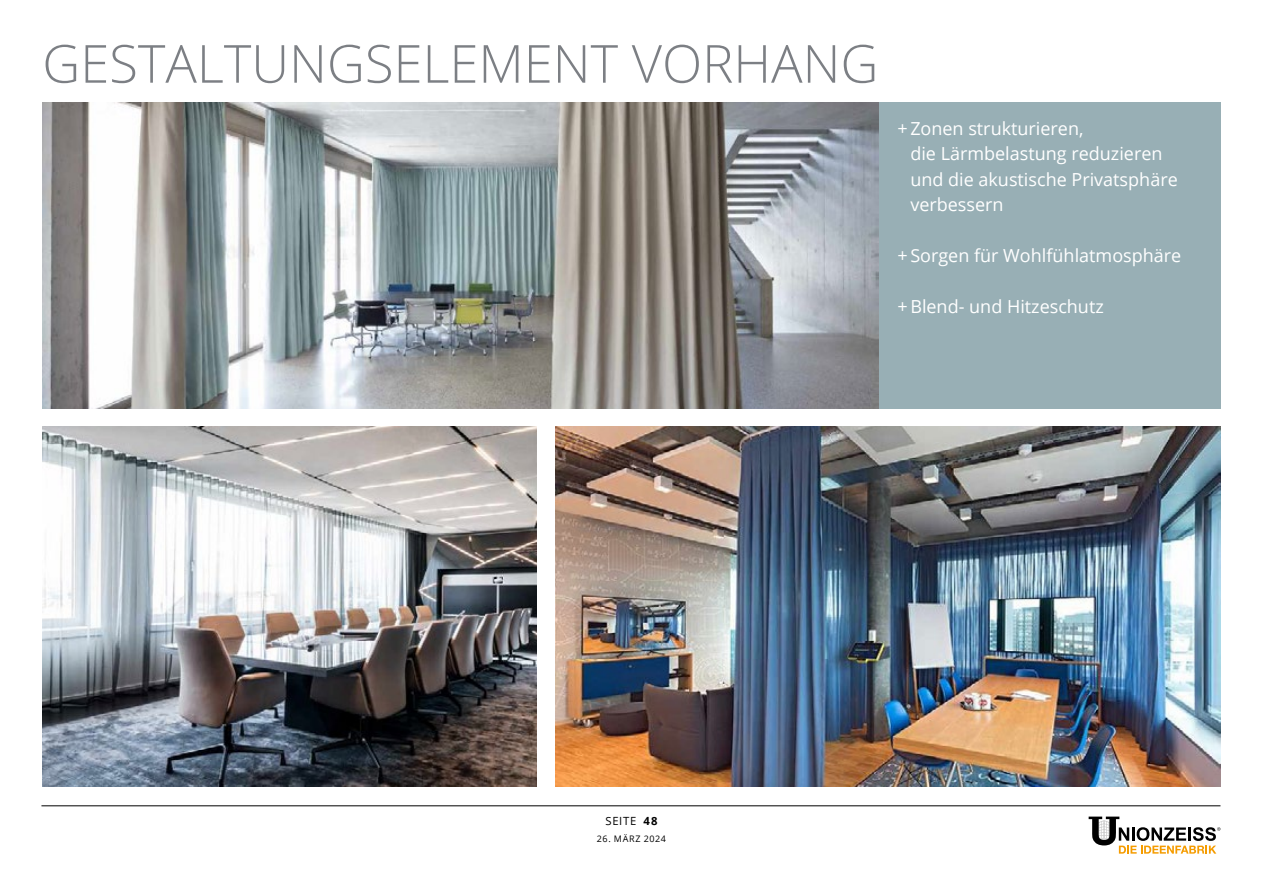
<style>
.page{position:relative;width:1263px;height:893px;background:#fff}
.page>*{position:absolute;margin:0;border:0;box-sizing:border-box;transform-origin:0 0}
.t1{font:300 52.5px "Open Sans";color:#7c7f84}
.t2{font:18px/25.5px "Open Sans";color:#fff}
.t3{font:11.25px "Open Sans";color:#000}
.t4{font:9px "Open Sans";letter-spacing:.06em;color:#000}
.s1{font-weight:700}
</style>
<div class="page">
<div style="left:878px;top:103px;width:342px;height:306px;background:#98afb5"></div>
<img style="left:43px;top:103px;width:835px;height:306px">
<img style="left:43px;top:427px;width:493px;height:360px">
<img style="left:555px;top:427px;width:665px;height:360px">
<hr style="left:41px;top:805px;width:1179px;height:1px;background:#000">
<svg style="left:1089px;top:817px;width:131px;height:37px"></svg>
<h1 class="t1" style="left:42px;top:28px;width:67px">GESTA</h1>
<h1 class="t1" style="left:197px;top:28px;width:61px">LTUNGSE</h1>
<h1 class="t1" style="left:422px;top:28px;width:61px">LEMENT</h1>
<h1 class="t1" style="left:632px;top:28px;width:67px">VORHANG</h1>
<p class="t2" style="left:910px;top:115px;width:269px;text-indent:-13px">+Zonen strukturieren,<br>die Lärmbelastung reduzieren und die akustische Privatsphäre verbessern</p>
<p class="t2" style="left:897px;top:242px;width:285px">+Sorgen für Wohlfühlatmosphäre</p>
<p class="t2" style="left:897px;top:293px;width:208px">+Blend- und Hitzeschutz</p>
<p class="t3" style="left:605px;top:813px;width:53px">Seite <span class="s1">48</span></p>
<p class="t4" style="left:597px;top:832px;width:71px">26. März 2024</p>
</div>
